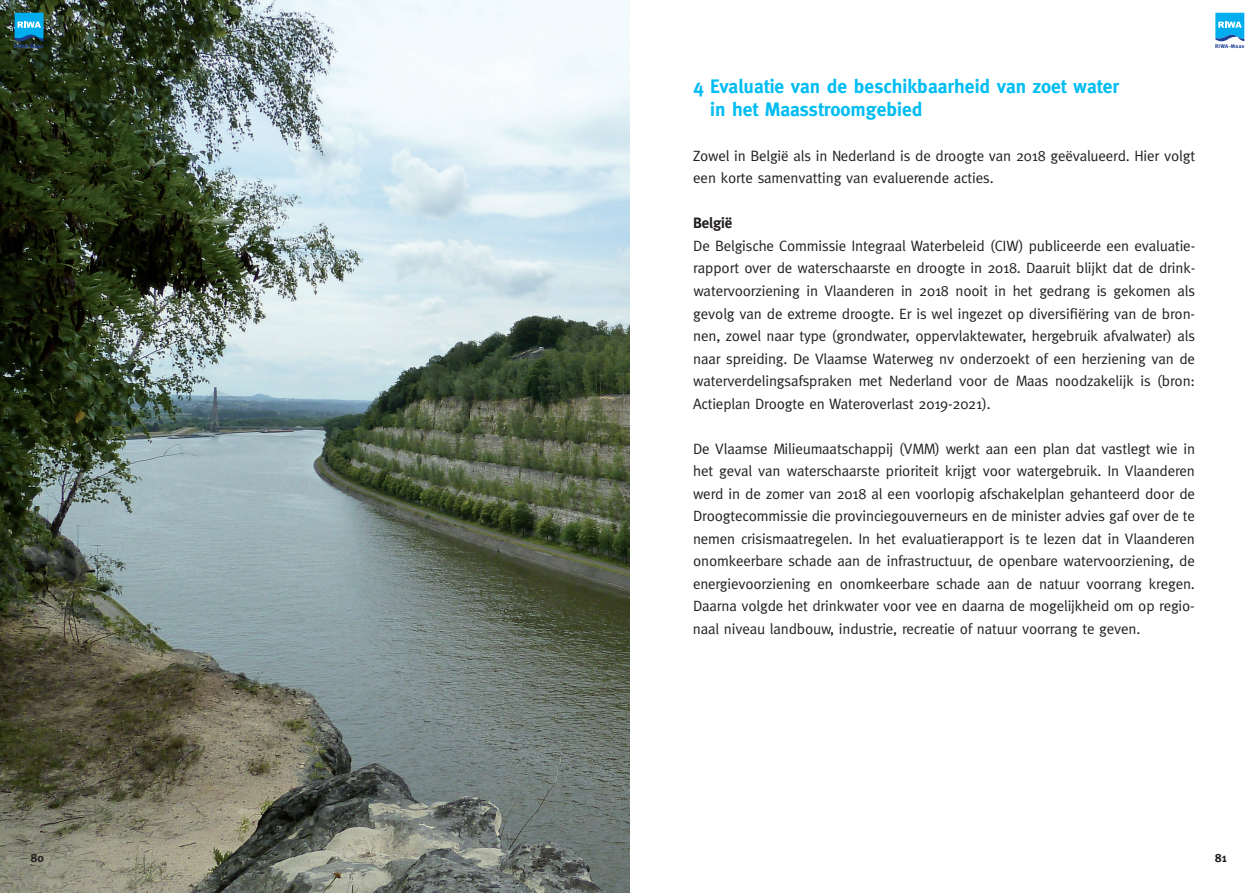
<style>
.page{position:relative;width:1259px;height:893px;background:#fff}
.page>*{position:absolute;margin:0;border:0;box-sizing:border-box;transform-origin:0 0}
.t1{font:700 19.5px/22.5px "Meta";color:#01bdf2}
.t2{font:15px/22.5px "Meta";letter-spacing:-.01em;color:#231f20;text-align:justify}
.t3{font:700 15px "Meta";letter-spacing:-.01em;color:#231f20}
.t4{font:700 12px "Meta";color:#231f20}
.t5{font:700 5.4px "Meta";letter-spacing:.07em;color:#1b3f94}
</style>
<div class="page">
<img style="left:0;top:0;width:629px;height:893px">
<svg style="left:1215px;top:13px;width:29px;height:29px"></svg>
<svg style="left:15px;top:13px;width:29px;height:29px"></svg>
<p class="t5" style="left:14px;top:43px;width:31px">RIWA-Maas</p>
<p class="t5" style="left:1215px;top:43px;width:31px">RIWA-Maas</p>
<h1 class="t1" style="left:710px;top:75px;width:410px;text-indent:-17px">4 Evaluatie van de beschikbaarheid van zoet water in het Maasstroomgebied</h1>
<p class="t2" style="left:693px;top:144px;width:503px">Zowel in België als in Nederland is de droogte van 2018 geëvalueerd. Hier volgt een korte samenvatting van evaluerende acties.</p>
<p class="t3" style="left:693px;top:215px;width:41px">België</p>
<p class="t2" style="left:693px;top:234px;width:503px">De Belgische Commissie Integraal Waterbeleid (CIW) publiceerde een evaluatie&shy;rapport over de waterschaarste en droogte in 2018. Daaruit blijkt dat de drink&shy;watervoorziening in Vlaanderen in 2018 nooit in het gedrang is gekomen als gevolg van de extreme droogte. Er is wel ingezet op diversifiëring van de bron&shy;nen, zowel naar type (grondwater, oppervlaktewater, hergebruik afvalwater) als naar spreiding. De Vlaamse Waterweg nv onderzoekt of een herziening van de waterverdelingsafspraken met Nederland voor de Maas noodzakelijk is (bron:<br>Actieplan Droogte en Wateroverlast 2019-2021).</p>
<p class="t2" style="left:693px;top:437px;width:503px">De Vlaamse Milieumaatschappij (VMM) werkt aan een plan dat vastlegt wie in het geval van waterschaarste prioriteit krijgt voor watergebruik. In Vlaanderen werd in de zomer van 2018 al een voorlopig afschakelplan gehanteerd door de Droogtecommissie die provinciegouverneurs en de minister advies gaf over de te nemen crisismaatregelen. In het evaluatierapport is te lezen dat in Vlaanderen onomkeerbare schade aan de infrastructuur, de openbare watervoorziening, de energievoorziening en onomkeerbare schade aan de natuur voorrang kregen.<br>Daarna volgde het drinkwater voor vee en daarna de mogelijkheid om op regio&shy;naal niveau landbouw, industrie, recreatie of natuur voorrang te geven.</p>
<p class="t4" style="left:31px;top:851px;width:15px">80</p>
<p class="t4" style="left:1215px;top:851px;width:13px">81</p>
</div>
